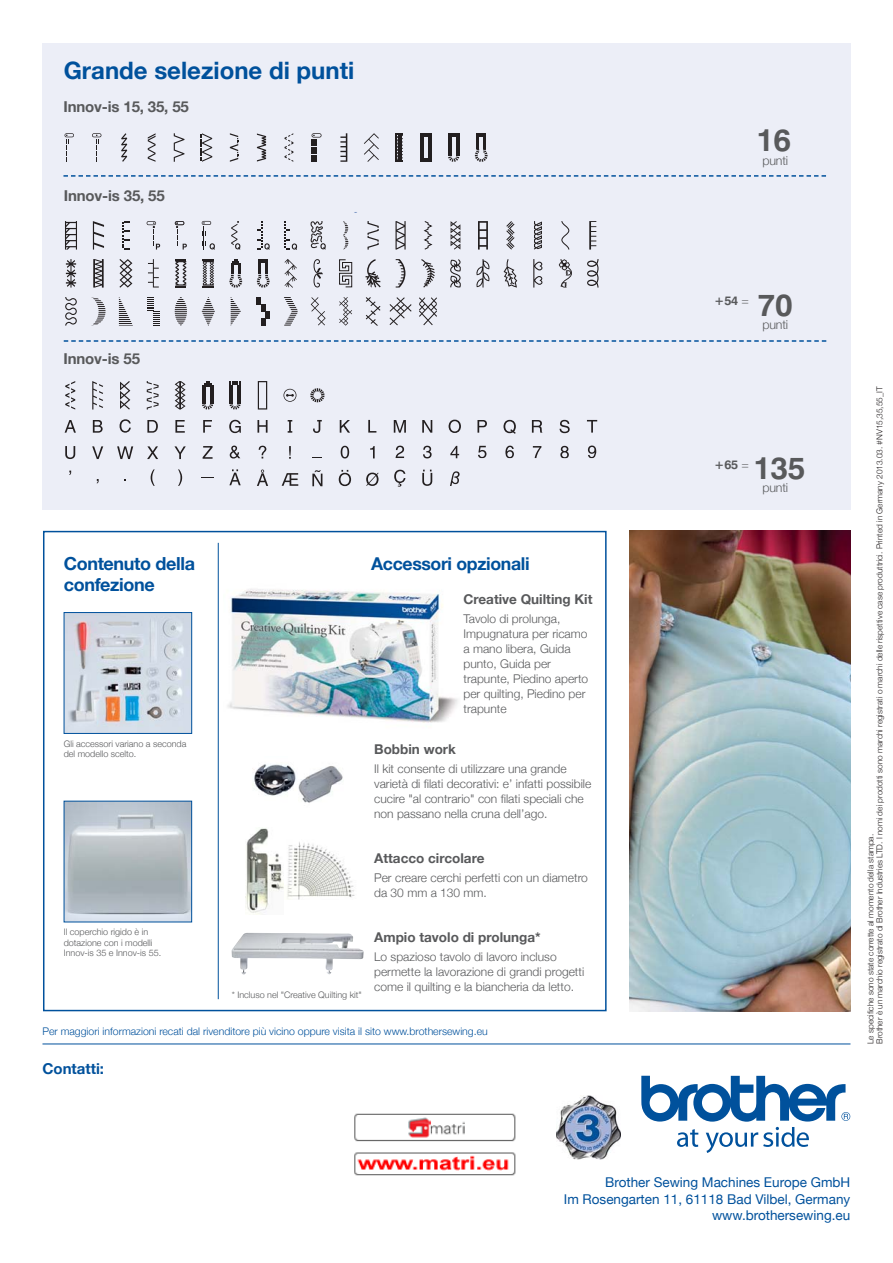
<style>
.page{position:relative;width:893px;height:1263px;background:#fff}
.page>*{position:absolute;margin:0;border:0;box-sizing:border-box;transform-origin:0 0}
.t1{font:700 31.05px "Swiss 721 BT";letter-spacing:-.015em;color:#58595b}
.t2{font:700 24px "Helvetica Neue";color:#00519c}
.t3{font:700 18px "Helvetica Neue";letter-spacing:-.02em;color:#00519c}
.t4{font:700 17.7px "Helvetica Neue";letter-spacing:-.02em;color:#00519c}
.t5{font:700 15px "Helvetica Neue";letter-spacing:-.01em;color:#58595b}
.t6{font:700 15px "Helvetica Neue";color:#00519c}
.t7{font:13.5px/16.5px "Helvetica Neue";color:#00519c;text-align:right}
.t8{font:700 13.5px "Helvetica Neue";color:#58595b}
.t9{font:300 12.45px "Helvetica Neue";letter-spacing:-.015em;color:#58595b}
.t10{font:700 12.45px "Swiss 721 BT";color:#58595b}
.t11{font:300 12px/15px "Helvetica Neue";color:#58595b}
.t12{font:300 10.5px "Helvetica Neue";color:#00519c}
.t13{font:300 9px/10.5px "Helvetica Neue";color:#58595b}
.t14{font:300 8.25px/9px "Helvetica Neue";color:#231f20}
.s1{font-family:"Helvetica Neue";font-weight:300}
</style>
<div class="page">
<div style="left:43px;top:531px;width:563px;height:480px;border:2px solid #00519c"></div>
<svg style="left:641px;top:1076px;width:209px;height:77px"></svg>
<hr style="left:42px;top:1044px;width:808px;height:1px;background:#00519c">
<img style="left:557px;top:1095px;width:64px;height:64px">
<div style="left:42px;top:43px;width:808px;height:467px;background:#eceef7"></div>
<svg style="left:64px;top:133px;width:424px;height:29px"></svg>
<svg style="left:64px;top:381px;width:534px;height:106px"></svg>
<svg style="left:65px;top:220px;width:534px;height:106px"></svg>
<svg style="left:63px;top:175px;width:763px;height:2px"></svg>
<svg style="left:64px;top:340px;width:762px;height:2px"></svg>
<img style="left:287px;top:842px;width:68px;height:57px">
<img style="left:246px;top:828px;width:38px;height:87px">
<img style="left:254px;top:764px;width:89px;height:39px">
<img style="left:66px;top:614px;width:124px;height:118px">
<div style="left:64px;top:612px;width:128px;height:122px;border:1px solid #00519c"></div>
<img style="left:66px;top:803px;width:124px;height:117px">
<img style="left:231px;top:933px;width:133px;height:41px">
<img style="left:227px;top:589px;width:231px;height:134px">
<hr style="left:218px;top:543px;width:1px;height:456px;background:#00519c">
<img style="left:629px;top:531px;width:221px;height:480px">
<img style="left:354px;top:1113px;width:162px;height:63px">
<h2 class="t2" style="left:64px;top:56px;width:292px">Grande selezione di punti</h2>
<p class="t5" style="left:63px;top:97px;width:127px">Innov-is 15, 35, 55</p>
<p class="t5" style="left:64px;top:186px;width:102px">Innov-is 35, 55</p>
<p class="t5" style="left:63px;top:349px;width:78px">Innov-is 55</p>
<h3 class="t3" style="left:64px;top:552px;width:133px">Contenuto della</h3>
<h3 class="t4" style="left:371px;top:552px;width:160px">Accessori opzionali</h3>
<h3 class="t3" style="left:64px;top:573px;width:93px">confezione</h3>
<p class="t13" style="left:64px;top:738px;width:124px">Gli accessori variano a seconda del modello scelto.</p>
<p class="t8" style="left:463px;top:591px;width:130px">Creative Quilting Kit</p>
<p class="t11" style="left:463px;top:611px;width:126px">Tavolo di prolunga,<br>Impugnatura per ricamo a mano libera, Guida punto, Guida per trapunte, Piedino aperto per quilting, Piedino per trapunte</p>
<p class="t8" style="left:374px;top:741px;width:83px">Bobbin work</p>
<p class="t11" style="left:374px;top:761px;width:219px">Il kit consente di utilizzare una grande varietà di filati decorativi: e’ infatti possibile cucire "al contrario" con filati speciali che non passano nella cruna dell’ago.</p>
<p class="t8" style="left:374px;top:850px;width:112px">Attacco circolare</p>
<p class="t11" style="left:374px;top:870px;width:215px">Per creare cerchi perfetti con un diametro da 30 mm a 130 mm.</p>
<p class="t13" style="left:64px;top:927px;width:99px">Il coperchio rigido è in dotazione con i modelli<br>Innov-is 35 e Innov-is 55.</p>
<p class="t8" style="left:374px;top:929px;width:168px">Ampio tavolo di prolunga*</p>
<p class="t11" style="left:374px;top:949px;width:212px">Lo spazioso tavolo di lavoro incluso permette la lavorazione di grandi progetti come il quilting e la biancheria da letto.</p>
<p class="t13" style="left:232px;top:989px;width:132px">* Incluso nel "Creative Quilting kit"</p>
<p class="t12" style="left:42px;top:1024px;width:447px">Per maggiori informazioni recati dal rivenditore più vicino oppure visita il sito www.brothersewing.eu</p>
<p class="t6" style="left:42px;top:1060px;width:63px">Contatti:</p>
<h1 class="t1" style="left:756px;top:125px;width:36px">16</h1>
<p class="t9" style="left:762px;top:153px;width:27px">punti</p>
<p class="t10" style="left:714px;top:295px;width:36px">+54 <span class="s1">=</span></p>
<h1 class="t1" style="left:758px;top:289px;width:36px">70</h1>
<p class="t9" style="left:762px;top:317px;width:27px">punti</p>
<h1 class="t1" style="left:753px;top:453px;width:53px">135</h1>
<p class="t9" style="left:762px;top:480px;width:27px">punti</p>
<p class="t10" style="left:714px;top:458px;width:36px">+65 <span class="s1">=</span></p>
<p class="t14" style="left:866px;top:1044px;width:659px;rotate:-90deg">Le specifiche sono state corrette al momento della stampa.<br>Brother è un marchio registrato di Brother Industries LTD. I nomi dei prodotti sono marchi registrati o marchi delle rispettive case produttrici. Printed in Germany 2013.03. #NV15,35,55_IT</p>
<p class="t7" style="left:564px;top:1174px;width:288px">Brother Sewing Machines Europe GmbH<br>Im Rosengarten 11, 61118 Bad Vilbel, Germany www.brothersewing.eu</p>
</div>
